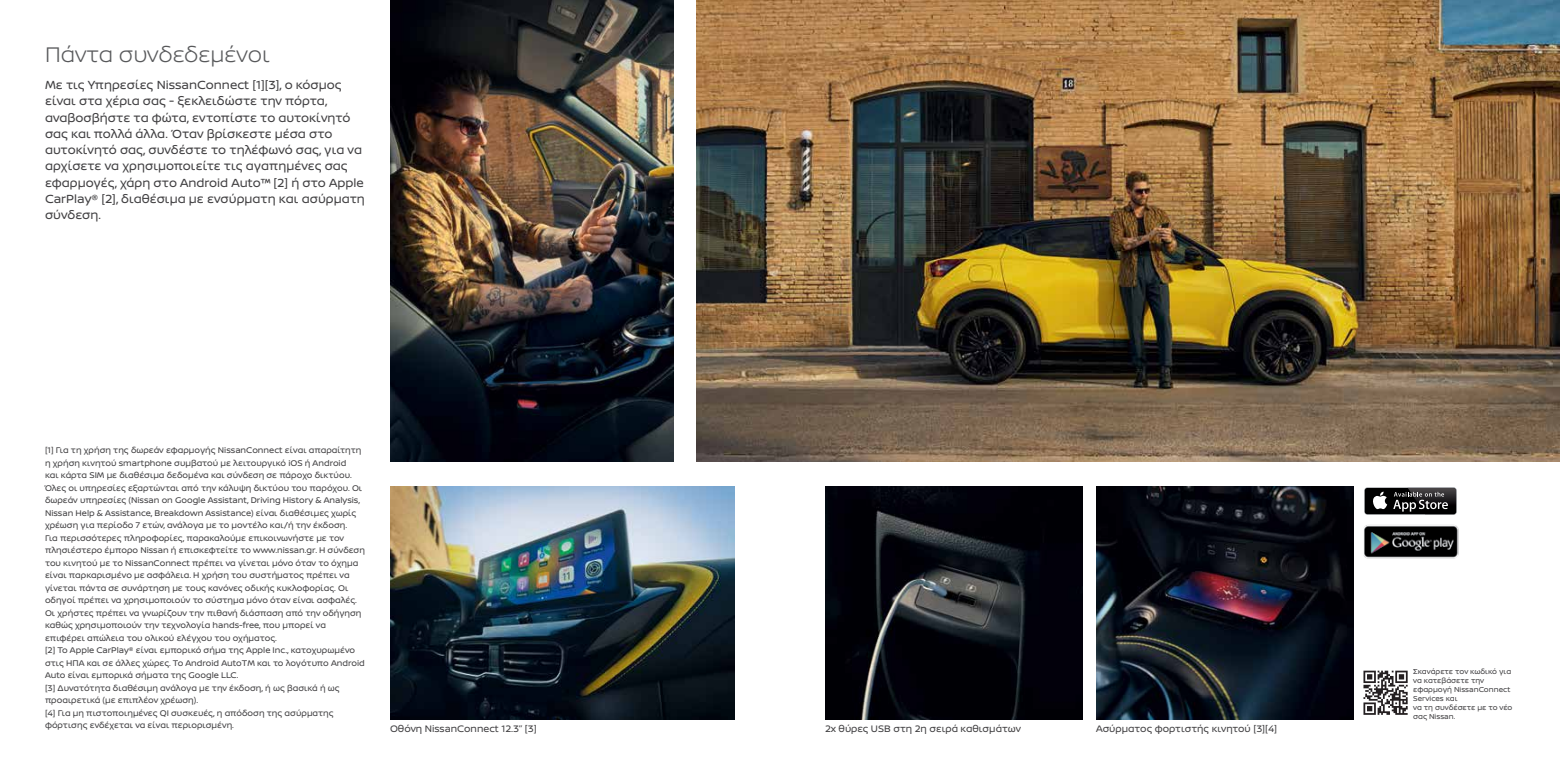
<style>
.page{position:relative;width:1560px;height:780px;background:#fff}
.page>*{position:absolute;margin:0;border:0;box-sizing:border-box;transform-origin:0 0}
.t1{font:300 22.5px "Nissan Brand";color:#58595b}
.t2{font:12.5px/16.2px "Nissan Brand";color:#414042}
.t3{font:10px "Nissan Brand";color:#414042}
.t4{font:8.75px/12.5px "Nissan Brand";color:#414042}
.t5{font:7.62px/9.1px "Nissan Brand";color:#414042}
</style>
<div class="page">
<img style="left:696px;top:0;width:863px;height:462px">
<img style="left:390px;top:0;width:283px;height:462px">
<img style="left:390px;top:486px;width:345px;height:234px">
<img style="left:1096px;top:486px;width:256px;height:234px">
<img style="left:825px;top:486px;width:256px;height:234px">
<svg style="left:1363px;top:670px;width:45px;height:45px"></svg>
<svg style="left:1363px;top:670px;width:44px;height:44px"></svg>
<img style="left:1363px;top:525px;width:95px;height:33px">
<div style="left:1363px;top:487px;width:93px;height:27px;background:#f5f6f6;border-radius:3px"></div>
<div style="left:1364px;top:488px;width:91px;height:26px;background:#000;border-radius:3px"></div>
<svg style="left:1373px;top:491px;width:13px;height:18px"></svg>
<img style="left:1407px;top:487px;width:49px;height:27px">
<img style="left:1407px;top:488px;width:48px;height:26px">
<svg style="left:1392px;top:492px;width:62px;height:23px"></svg>
<h1 class="t1" style="left:45px;top:38px;width:226px">Πάντα συνδεδεμένοι</h1>
<p class="t2" style="left:45px;top:76px;width:321px">Με τις Υπηρεσίες NissanConnect [1][3], ο κόσμος είναι στα χέρια σας - ξεκλειδώστε την πόρτα, αναβοσβήστε τα φώτα, εντοπίστε το αυτοκίνητό σας και πολλά άλλα. Όταν βρίσκεστε μέσα στο αυτοκίνητό σας, συνδέστε το τηλέφωνό σας, για να αρχίσετε να χρησιμοποιείτε τις αγαπημένες σας εφαρμογές, χάρη στο Android Auto™ [2] ή στο Apple CarPlay® [2], διαθέσιμα με ενσύρματη και ασύρματη σύνδεση.</p>
<p class="t4" style="left:45px;top:443px;width:321px">[1] Για τη χρήση της δωρεάν εφαρμογής NissanConnect είναι απαραίτητη η χρήση κινητού smartphone συμβατού με λειτουργικό iOS ή Android<br>και κάρτα SIM με διαθέσιμα δεδομένα και σύνδεση σε πάροχο δικτύου.<br>Όλες οι υπηρεσίες εξαρτώνται από την κάλυψη δικτύου του παρόχου. Οι δωρεάν υπηρεσίες (Nissan on Google Assistant, Driving History &amp; Analysis, Nissan Help &amp; Assistance, Breakdown Assistance) είναι διαθέσιμες χωρίς χρέωση για περίοδο 7 ετών, ανάλογα με το μοντέλο και/ή την έκδοση.<br>Για περισσότερες πληροφορίες, παρακαλούμε επικοινωνήστε με τον πλησιέστερο έμπορο Nissan ή επισκεφτείτε το www.nissan.gr. Η σύνδεση του κινητού με το NissanConnect πρέπει να γίνεται μόνο όταν το όχημα είναι παρκαρισμένο με ασφάλεια. Η χρήση του συστήματος πρέπει να γίνεται πάντα σε συνάρτηση με τους κανόνες οδικής κυκλοφορίας. Οι οδηγοί πρέπει να χρησιμοποιούν το σύστημα μόνο όταν είναι ασφαλές.<br>Οι χρήστες πρέπει να γνωρίζουν την πιθανή διάσπαση από την οδήγηση καθώς χρησιμοποιούν την τεχνολογία hands-free, που μπορεί να επιφέρει απώλεια του ολικού ελέγχου του οχήματος.<br>[2] Το Apple CarPlay® είναι εμπορικό σήμα της Apple Inc., κατοχυρωμένο στις ΗΠΑ και σε άλλες χώρες. Το Android AutoTM και το λογότυπο Android Auto είναι εμπορικά σήματα της Google LLC.<br>[3] Δυνατότητα διαθέσιμη ανάλογα με την έκδοση, ή ως βασικά ή ως προαιρετικά (με επιπλέον χρέωση).<br>[4] Για μη πιστοποιημένες QI συσκευές, η απόδοση της ασύρματης φόρτισης ενδέχεται να είναι περιορισμένη.</p>
<p class="t3" style="left:390px;top:721px;width:148px">Οθόνη NissanConnect 12.3’’ [3]</p>
<p class="t3" style="left:825px;top:721px;width:197px">2x θύρες USB στη 2η σειρά καθισμάτων</p>
<p class="t3" style="left:1095px;top:721px;width:183px">Ασύρματος φορτιστής κινητού [3][4]</p>
<p class="t5" style="left:1412px;top:666px;width:101px">Σκανάρετε τον κωδικό για να κατεβάσετε την εφαρμογή NissanConnect<br>Services και<br>να τη συνδέσετε με το νέο σας Nissan.</p>
</div>
